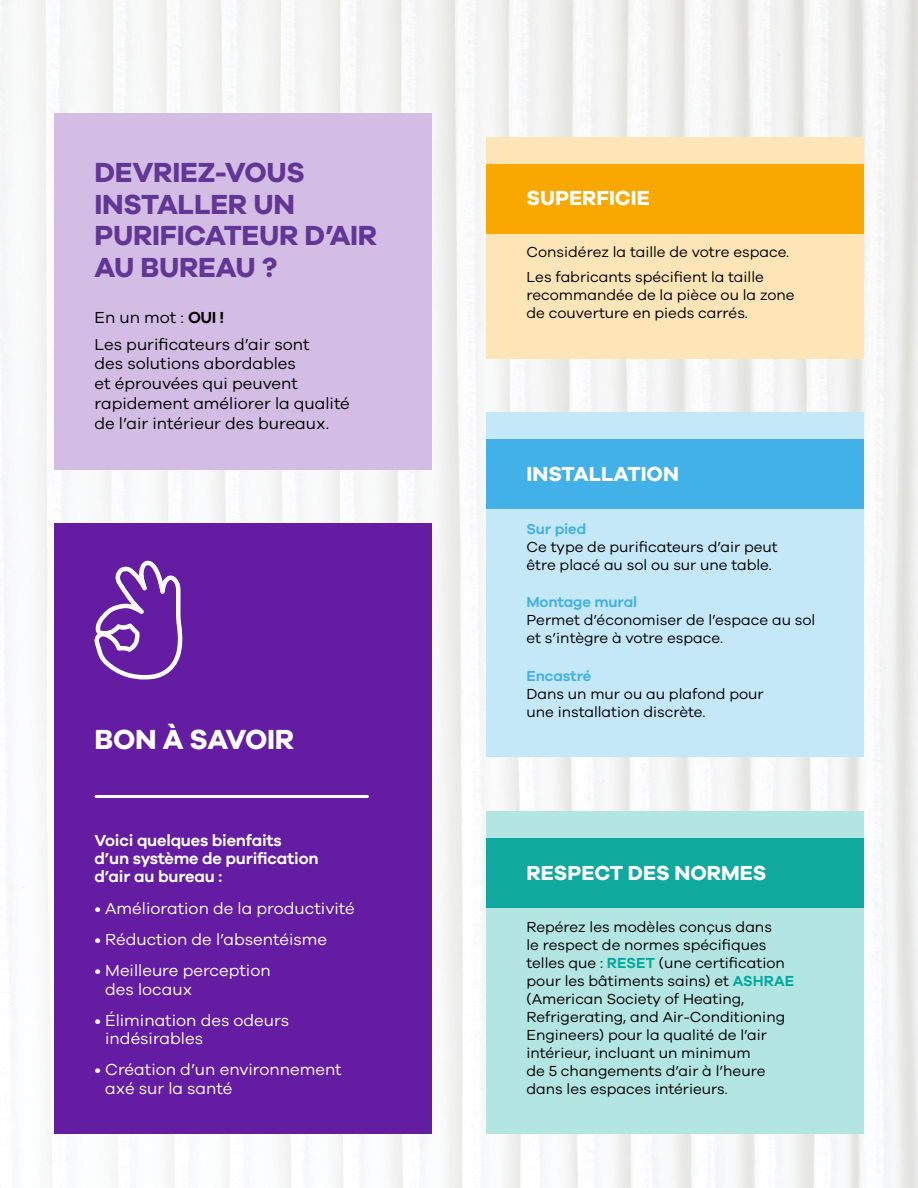
<style>
.page{position:relative;width:918px;height:1188px;background:#fff}
.page>*{position:absolute;margin:0;border:0;box-sizing:border-box;transform-origin:0 0}
.t1{font:700 28.5px/31.5px "Galano Grotesque";letter-spacing:-.01em;color:#623695}
.t2{font:700 28.5px "Galano Grotesque";letter-spacing:-.01em;color:#fff}
.t3{font:700 21px "Galano Grotesque";color:#fff}
.t4{font:16.5px/18px "Galano Grotesque";color:#fff}
.t5{font:16.5px/19.8px "Galano Grotesque";color:#000}
.t6{font:600 16.5px/18px "Galano Grotesque";letter-spacing:-.015em;color:#fff}
.t7{font:15px/18px "Galano Grotesque";color:#000}
.t8{font:600 15px "Galano Grotesque";letter-spacing:-.01em;color:#42b1e7}
.s1{font-weight:600}
.s2{font-weight:600;color:#00a99d}
</style>
<div class="page">
<img style="left:0;top:0;width:918px;height:1188px">
<div style="left:486px;top:137px;width:378px;height:221px;background:#fde5b8"></div>
<div style="left:486px;top:412px;width:378px;height:345px;background:#c5e8f8"></div>
<div style="left:486px;top:812px;width:378px;height:322px;background:#b3e5e2"></div>
<div style="left:486px;top:164px;width:378px;height:69px;background:#f8a800"></div>
<div style="left:486px;top:439px;width:378px;height:70px;background:#42b1e7"></div>
<div style="left:486px;top:838px;width:378px;height:70px;background:#10a99d"></div>
<div style="left:54px;top:523px;width:378px;height:611px;background:#631ca2"></div>
<div style="left:54px;top:113px;width:378px;height:356px;background:#d4bde5"></div>
<svg style="left:94px;top:560px;width:89px;height:120px"></svg>
<hr style="left:96px;top:795px;width:272px;height:3px;background:#fff">
<h1 class="t1" style="left:94px;top:156px;width:284px">DEVRIEZ-VOUS<br>INSTALLER UN<br>PURIFICATEUR D’AIR<br>AU BUREAU ?</h1>
<p class="t5" style="left:94px;top:304px;width:217px;line-height:26.5px">En un mot : <span class="s1">OUI !<br></span>Les purificateurs d’air sont</p>
<p class="t5" style="left:94px;top:353px;width:257px">des solutions abordables<br>et éprouvées qui peuvent rapidement améliorer la qualité de l’air intérieur des bureaux.</p>
<h1 class="t2" style="left:94px;top:721px;width:201px">BON À SAVOIR</h1>
<p class="t6" style="left:94px;top:831px;width:226px">Voici quelques bienfaits d’un système de purification d’air au bureau :</p>
<p class="t4" style="left:94px;top:898px;width:262px">• Amélioration de la productivité</p>
<p class="t4" style="left:94px;top:930px;width:234px">• Réduction de l’absentéisme</p>
<p class="t4" style="left:105px;top:961px;width:167px;text-indent:-11px">• Meilleure perception des locaux</p>
<p class="t4" style="left:105px;top:1011px;width:186px;text-indent:-11px">• Élimination des odeurs indésirables</p>
<p class="t4" style="left:105px;top:1060px;width:238px;text-indent:-11px">• Création d’un environnement axé sur la santé</p>
<h2 class="t3" style="left:527px;top:185px;width:125px">SUPERFICIE</h2>
<p class="t7" style="left:526px;top:239px;width:264px;line-height:24.8px">Considérez la taille de votre espace.<br>Les fabricants spécifient la taille</p>
<p class="t7" style="left:526px;top:285px;width:270px">recommandée de la pièce ou la zone de couverture en pieds carrés.</p>
<h2 class="t3" style="left:527px;top:461px;width:154px">INSTALLATION</h2>
<p class="t8" style="left:526px;top:520px;width:61px">Sur pied</p>
<p class="t7" style="left:526px;top:537px;width:253px">Ce type de purificateurs d’air peut être placé au sol ou sur une table.</p>
<p class="t8" style="left:526px;top:593px;width:112px">Montage mural</p>
<p class="t7" style="left:526px;top:611px;width:290px">Permet d’économiser de l’espace au sol et s’intègre à votre espace.</p>
<p class="t8" style="left:526px;top:667px;width:66px">Encastré</p>
<p class="t7" style="left:526px;top:684px;width:239px">Dans un mur ou au plafond pour une installation discrète.</p>
<h2 class="t3" style="left:527px;top:860px;width:241px">RESPECT DES NORMES</h2>
<p class="t7" style="left:526px;top:917px;width:269px">Repérez les modèles conçus dans<br>le respect de normes spécifiques telles que : <span class="s2">RESET</span> (une certification pour les bâtiments sains) et <span class="s2">ASHRAE </span>(American Society of Heating, Refrigerating, and Air-Conditioning Engineers) pour la qualité de l’air intérieur, incluant un minimum<br>de 5 changements d’air à l’heure dans les espaces intérieurs.</p>
</div>
